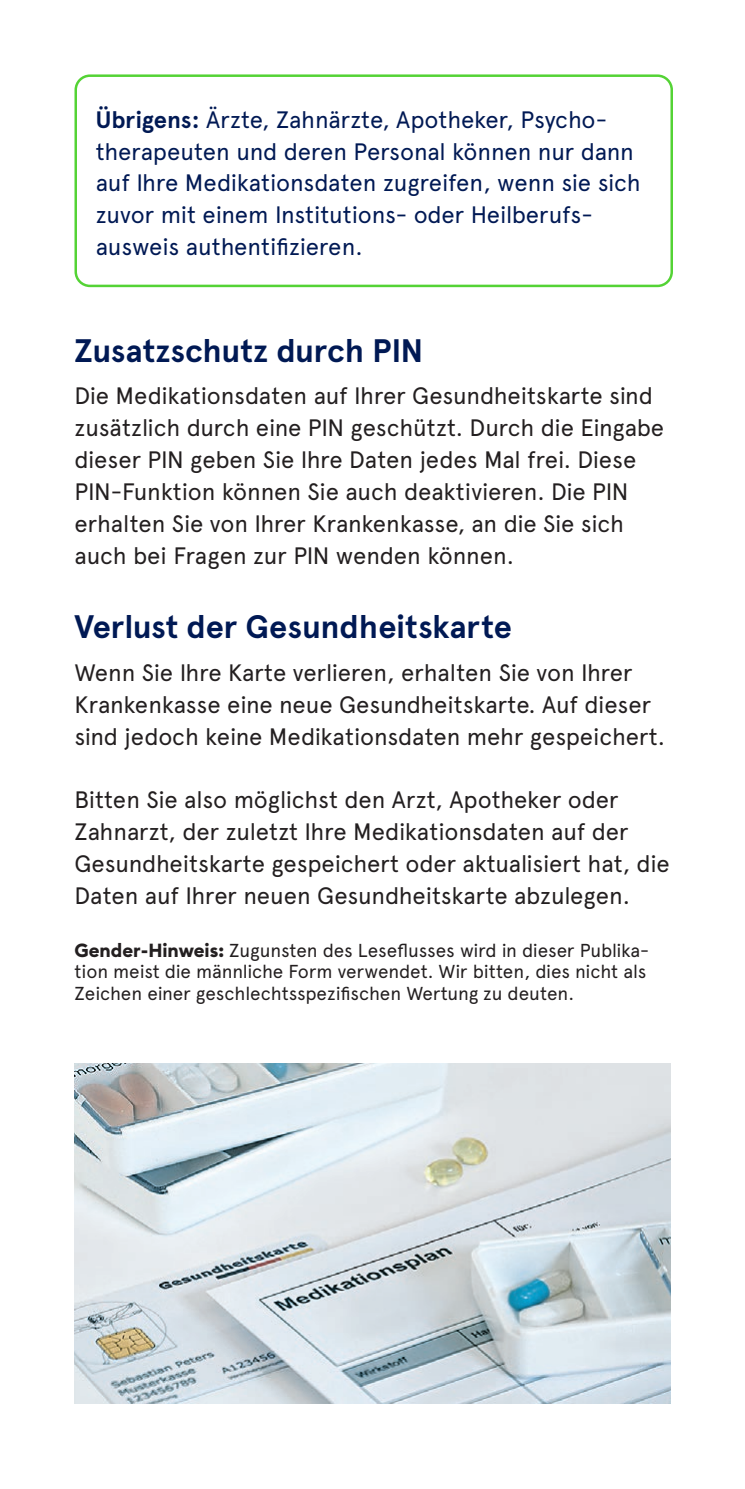
<style>
.page{position:relative;width:745px;height:1489px;background:#fff}
.page>*{position:absolute;margin:0;border:0;box-sizing:border-box;transform-origin:0 0}
.t1{font:700 32.5px "Apercu Pro";letter-spacing:-.005em;color:#001954}
.t2{font:23.75px/32px "Apercu Pro";letter-spacing:-.01em;color:#231f20}
.t3{font:23.75px/32px "Apercu Pro";letter-spacing:-.01em;color:#001954}
.t4{font:18.75px/21.2px "Apercu Pro";letter-spacing:-.01em;color:#231f20}
.s1{font-weight:700}
.s2{font-family:"Euclid Circular B";font-weight:700}
</style>
<div class="page">
<div style="left:74px;top:74px;width:598px;height:213px;border:2px solid #54d335;border-radius:14px"></div>
<hr style="left:744px;top:223px;width:1px;height:808px;background:#001954">
<img style="left:74px;top:1063px;width:596px;height:340px">
<p class="t3" style="left:96px;top:102px;width:546px"><span class="s1">Übrigens:</span> Ärzte, Zahnärzte, Apotheker, Psycho&shy;therapeuten und deren Personal können nur dann auf Ihre Medikationsdaten zugreifen, wenn sie sich zuvor mit einem Institutions- oder Heilberufs&shy;ausweis authentifizieren.</p>
<h1 class="t1" style="left:74px;top:326px;width:350px">Zusatzschutz durch PIN</h1>
<p class="t2" style="left:74px;top:378px;width:591px">Die Medikationsdaten auf Ihrer Gesundheitskarte sind zusätzlich durch eine PIN geschützt. Durch die Eingabe dieser PIN geben Sie Ihre Daten jedes Mal frei. Diese PIN-Funktion können Sie auch deaktivieren. Die PIN erhalten Sie von Ihrer Krankenkasse, an die Sie sich auch bei Fragen zur PIN wenden können.</p>
<h1 class="t1" style="left:74px;top:602px;width:439px">Verlust der Gesundheitskarte</h1>
<p class="t2" style="left:74px;top:654px;width:591px">Wenn Sie Ihre Karte verlieren, erhalten Sie von Ihrer<br>Krankenkasse eine neue Gesundheitskarte. Auf dieser sind jedoch keine Medikationsdaten mehr gespeichert.</p>
<p class="t2" style="left:74px;top:782px;width:596px">Bitten Sie also möglichst den Arzt, Apotheker oder Zahnarzt, der zuletzt Ihre Medikationsdaten auf der Gesundheitskarte gespeichert oder aktualisiert hat, die Daten auf Ihrer neuen Gesundheitskarte abzulegen.</p>
<p class="t4" style="left:74px;top:938px;width:576px"><span class="s2">Gender-Hinweis:</span> Zugunsten des Leseflusses wird in dieser Publika&shy;tion meist die männliche Form verwendet. Wir bitten, dies nicht als<br>Zeichen einer geschlechtsspezifischen Wertung zu deuten.</p>
</div>
